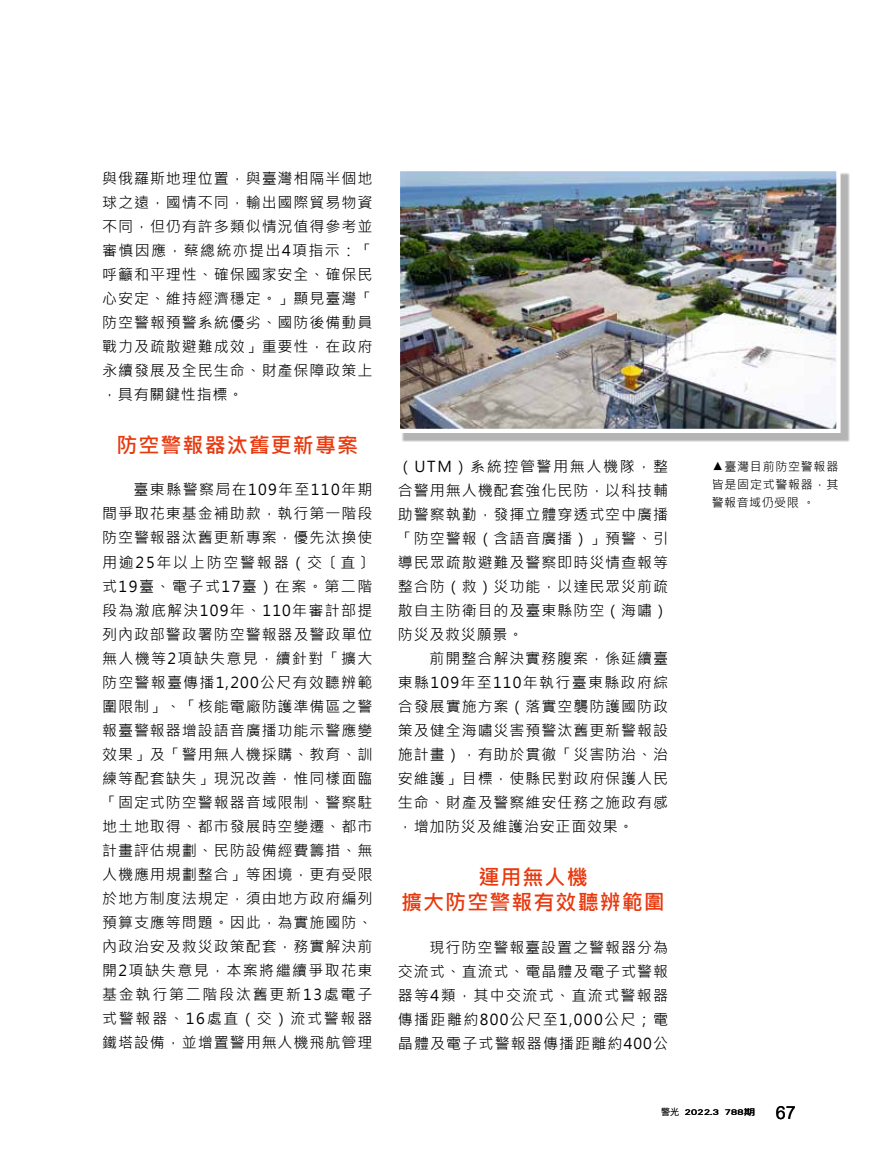
<style>
.page{position:relative;width:881px;height:1170px;background:#fff}
.page>*{position:absolute;margin:0;border:0;box-sizing:border-box;transform-origin:0 0}
.t1{font:700 21px/24.8px "Microsoft Jheng Hei";letter-spacing:.05em;color:#e8380d;text-align:center}
.t2{font:15px/24px "Microsoft Jheng Hei";letter-spacing:.06em;color:#000;text-align:justify}
.t3{font:12px/18px "Microsoft Jheng Hei";letter-spacing:.06em;color:#000;text-align:justify}
.t4{font:9px "DF Li Hei Std W3";color:#000}
.t5{font:8.4px "DF Li Hei Std W5";letter-spacing:-.02em;color:#000;scale:1.4 1}
.s1{font-family:"Arial";font-size:18px;color:#fff}
</style>
<div class="page">
<div style="left:401px;top:172px;width:448px;height:270px;background:#000;opacity:.3"></div>
<img style="left:400px;top:172px;width:435px;height:256px">
<div style="left:395px;top:167px;width:445px;height:266px;border:4px solid #fff"></div>
<p class="t2" style="left:102px;top:166px;width:272px">與俄羅斯地理位置，與臺灣相隔半個地球之遠，國情不同，輸出國際貿易物資不同，但仍有許多類似情況值得參考並審慎因應，蔡總統亦提出4項指示：「呼籲和平理性、確保國家安全、確保民心安定、維持經濟穩定。」顯見臺灣「防空警報預警系統優劣、國防後備動員戰力及疏散避難成效」重要性，在政府永續發展及全民生命、財產保障政策上，具有關鍵性指標。</p>
<h1 class="t1" style="left:116px;top:433px;width:243px">防空警報器汰舊更新專案</h1>
<p class="t2" style="left:102px;top:478px;width:272px;text-indent:31px">臺東縣警察局在109年至110年期間爭取花東基金補助款，執行第一階段防空警報器汰舊更新專案，優先汰換使用逾25年以上防空警報器（交〔直〕式19臺、電子式17臺）在案。第二階段為澈底解決109年、110年審計部提列內政部警政署防空警報器及警政單位無人機等2項缺失意見，續針對「擴大防空警報臺傳播1,200公尺有效聽辨範圍限制」、「核能電廠防護準備區之警報臺警報器增設語音廣播功能示警應變效果」及「警用無人機採購、教育、訓練等配套缺失」現況改善，惟同樣面臨「固定式防空警報器音域限制、警察駐地土地取得、都市發展時空變遷、都市計畫評估規劃、民防設備經費籌措、無人機應用規劃整合」等困境，更有受限於地方制度法規定，須由地方政府編列預算支應等問題。因此，為實施國防、內政治安及救災政策配套，務實解決前開2項缺失意見，本案將繼續爭取花東基金執行第二階段汰舊更新13處電子式警報器、16處直（交）流式警報器鐵塔設備，並增置警用無人機飛航管理</p>
<p class="t2" style="left:398px;top:454px;width:271px">（UTM）系統控管警用無人機隊，整合警用無人機配套強化民防，以科技輔助警察執勤，發揮立體穿透式空中廣播「防空警報（含語音廣播）」預警、引導民眾疏散避難及警察即時災情查報等整合防（救）災功能，以達民眾災前疏散自主防衛目的及臺東縣防空（海嘯）防災及救災願景。</p>
<p class="t2" style="left:398px;top:646px;width:272px;text-indent:31px">前開整合解決實務腹案，係延續臺東縣109年至110年執行臺東縣政府綜合發展實施方案（落實空襲防護國防政策及健全海嘯災害預警汰舊更新警報設施計畫），有助於貫徹「災害防治、治安維護」目標，使縣民對政府保護人民生命、財產及警察維安任務之施政有感，增加防災及維護治安正面效果。</p>
<h1 class="t1" style="left:401px;top:865px;width:265px">運用無人機<br>擴大防空警報有效聽辨範圍</h1>
<p class="t2" style="left:398px;top:934px;width:272px;text-indent:31px">現行防空警報臺設置之警報器分為交流式、直流式、電晶體及電子式警報器等4類，其中交流式、直流式警報器傳播距離約800公尺至1,000公尺；電晶體及電子式警報器傳播距離約400公</p>
<p class="t3" style="left:711px;top:458px;width:128px;text-indent:13px">臺灣目前防空警報器皆是固定式警報器，其警報音域仍受限 。</p>
<p class="t3" style="left:723px;top:475px;width:13px;rotate:-180deg">▼</p>
<p class="t4" style="left:661px;top:1107px;width:19px">警光</p>
<p class="t5" style="left:684px;top:1107px;width:81px">2022.3 788期 <span class="s1">67</span></p>
</div>
